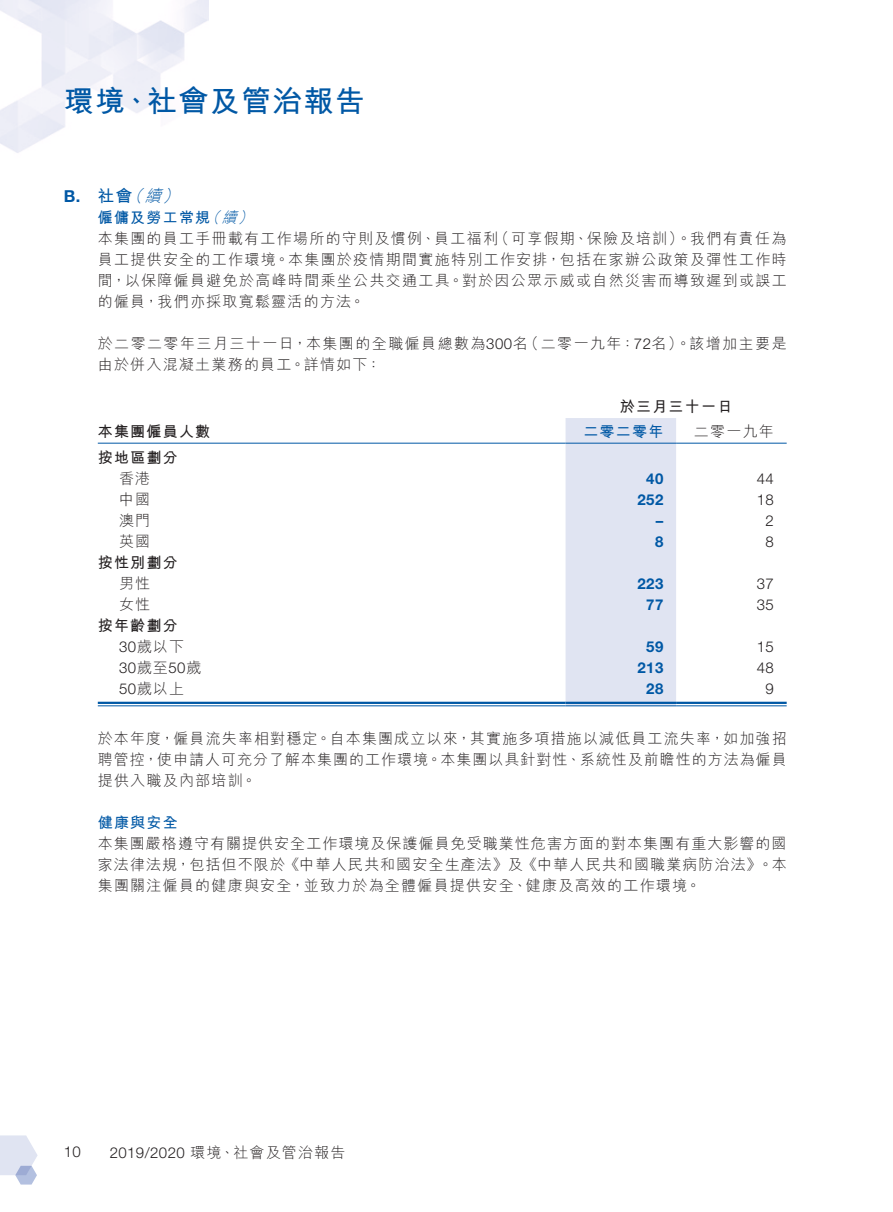
<style>
.page{position:relative;width:893px;height:1212px;background:#fff}
.page>*{position:absolute;margin:0;border:0;box-sizing:border-box;transform-origin:0 0}
.t1{font:700 30px "M Hei HK";letter-spacing:.045em;color:#0058a5}
.t2{font:italic 300 16.5px "M Hei HK";color:#0058a5}
.t3{font:300 15px/21px "M Hei HK";letter-spacing:.085em;color:#231f20}
.t4{font:700 15px/21px "M Hei HK";letter-spacing:.085em;color:#231f20}
.t5{font:300 15px "Helvetica Neue LT Std";letter-spacing:.035em;color:#231f20}
.t6{font:700 15px "Helvetica Neue LT Std";letter-spacing:.035em;color:#0058a5}
.t7{font:700 15px "M Hei HK";letter-spacing:.085em;color:#0058a5}
.s1{font-family:"Helvetica Neue LT Std";font-weight:700;font-style:normal}
.s2{font-weight:700;font-style:normal}
.s3{font-weight:700;color:#0058a5}
.s4{font-style:italic;color:#0058a5}
.s5{font-family:"Helvetica Neue LT Std"}
.s6{font-family:"Helvetica Neue LT Std";font-weight:300}
.s7{font-weight:300}
.s8{font-family:"M Hei HK"}
</style>
<div class="page">
<svg style="left:0;top:1135px;width:38px;height:49px"></svg>
<div style="left:566px;top:418px;width:110px;height:287px;background:#e0e4f2"></div>
<hr style="left:98px;top:443px;width:468px;height:1px;background:#0058a5">
<hr style="left:566px;top:443px;width:110px;height:1px;background:#0058a5">
<hr style="left:676px;top:443px;width:111px;height:1px;background:#0058a5">
<hr style="left:98px;top:702px;width:468px;height:2px;background:#0058a5">
<hr style="left:98px;top:705px;width:468px;height:1px;background:#0058a5">
<hr style="left:566px;top:702px;width:110px;height:2px;background:#0058a5">
<hr style="left:566px;top:705px;width:110px;height:1px;background:#0058a5">
<hr style="left:676px;top:702px;width:111px;height:2px;background:#0058a5">
<hr style="left:676px;top:705px;width:111px;height:1px;background:#0058a5">
<h1 class="t1" style="left:64px;top:79px;width:303px">環境、社會及管治報告</h1>
<p class="t2" style="left:64px;top:187px;width:121px"><span class="s1">B.</span> <span class="s2">社會</span>（續）</p>
<p class="t3" style="left:98px;top:207px;width:690px"><span class="s3">僱傭及勞工常規</span><span class="s4">（續）<br></span>本集團的員工手冊載有工作場所的守則及慣例、員工福利（可享假期、保險及培訓）。我們有責任為員工提供安全的工作環境。本集團於疫情期間實施特別工作安排，包括在家辦公政策及彈性工作時間，以保障僱員避免於高峰時間乘坐公共交通工具。對於因公眾示威或自然災害而導致遲到或誤工的僱員，我們亦採取寬鬆靈活的方法。</p>
<p class="t3" style="left:98px;top:333px;width:690px">於二零二零年三月三十一日，本集團的全職僱員總數為<span class="s5">300</span>名（二零一九年：<span class="s5">72</span>名）。該增加主要是由於併入混凝土業務的員工。詳情如下：</p>
<p class="t4" style="left:620px;top:395px;width:114px">於三月三十一日</p>
<p class="t4" style="left:98px;top:420px;width:114px">本集團僱員人數</p>
<p class="t7" style="left:583px;top:421px;width:81px">二零二零年</p>
<p class="t3" style="left:694px;top:421px;width:81px">二零一九年</p>
<p class="t4" style="left:98px;top:445px;width:81px">按地區劃分</p>
<p class="t3" style="left:119px;top:467px;width:33px">香港</p>
<p class="t6" style="left:646px;top:469px;width:19px">40</p>
<p class="t5" style="left:757px;top:469px;width:19px">44</p>
<p class="t3" style="left:119px;top:488px;width:33px">中國</p>
<p class="t6" style="left:637px;top:490px;width:28px">252</p>
<p class="t5" style="left:757px;top:490px;width:19px">18</p>
<p class="t3" style="left:119px;top:509px;width:33px">澳門</p>
<p class="t6" style="left:656px;top:511px;width:9px">–</p>
<p class="t5" style="left:766px;top:511px;width:10px">2</p>
<p class="t3" style="left:119px;top:530px;width:33px">英國</p>
<p class="t6" style="left:655px;top:532px;width:10px">8</p>
<p class="t5" style="left:766px;top:532px;width:10px">8</p>
<p class="t4" style="left:98px;top:550px;width:81px">按性別劃分</p>
<p class="t3" style="left:119px;top:572px;width:33px">男性</p>
<p class="t6" style="left:637px;top:574px;width:28px">223</p>
<p class="t5" style="left:757px;top:574px;width:19px">37</p>
<p class="t3" style="left:119px;top:593px;width:33px">女性</p>
<p class="t6" style="left:646px;top:595px;width:19px">77</p>
<p class="t5" style="left:757px;top:595px;width:19px">35</p>
<p class="t4" style="left:119px;top:613px;width:67px;text-indent:-21px">按年齡劃分<br><span class="s6">30</span><span class="s7">歲以下</span></p>
<p class="t6" style="left:646px;top:637px;width:19px">59</p>
<p class="t5" style="left:757px;top:637px;width:19px">15</p>
<p class="t5" style="left:119px;top:658px;width:84px">30<span class="s8">歲至</span>50<span class="s8">歲</span></p>
<p class="t6" style="left:637px;top:658px;width:28px">213</p>
<p class="t5" style="left:757px;top:658px;width:19px">48</p>
<p class="t3" style="left:119px;top:677px;width:67px"><span class="s5">50</span>歲以上</p>
<p class="t6" style="left:646px;top:679px;width:19px">28</p>
<p class="t5" style="left:766px;top:679px;width:10px">9</p>
<p class="t3" style="left:98px;top:728px;width:690px;text-align:justify">於本年度，僱員流失率相對穩定。自本集團成立以來，其實施多項措施以減低員工流失率，如加強招聘管控，使申請人可充分了解本集團的工作環境。本集團以具針對性、系統性及前瞻性的方法為僱員提供入職及內部培訓。</p>
<p class="t7" style="left:98px;top:812px;width:81px">健康與安全</p>
<p class="t3" style="left:98px;top:833px;width:690px;text-align:justify">本集團嚴格遵守有關提供安全工作環境及保護僱員免受職業性危害方面的對本集團有重大影響的國家法律法規，包括但不限於《中華人民共和國安全生產法》及《中華人民共和國職業病防治法》。本集團關注僱員的健康與安全，並致力於為全體僱員提供安全、健康及高效的工作環境。</p>
<p class="t5" style="left:64px;top:1142px;width:19px">10</p>
<p class="t3" style="left:110px;top:1141px;width:237px"><span class="s5">2019/2020</span> 環境、社會及管治報告</p>
</div>
